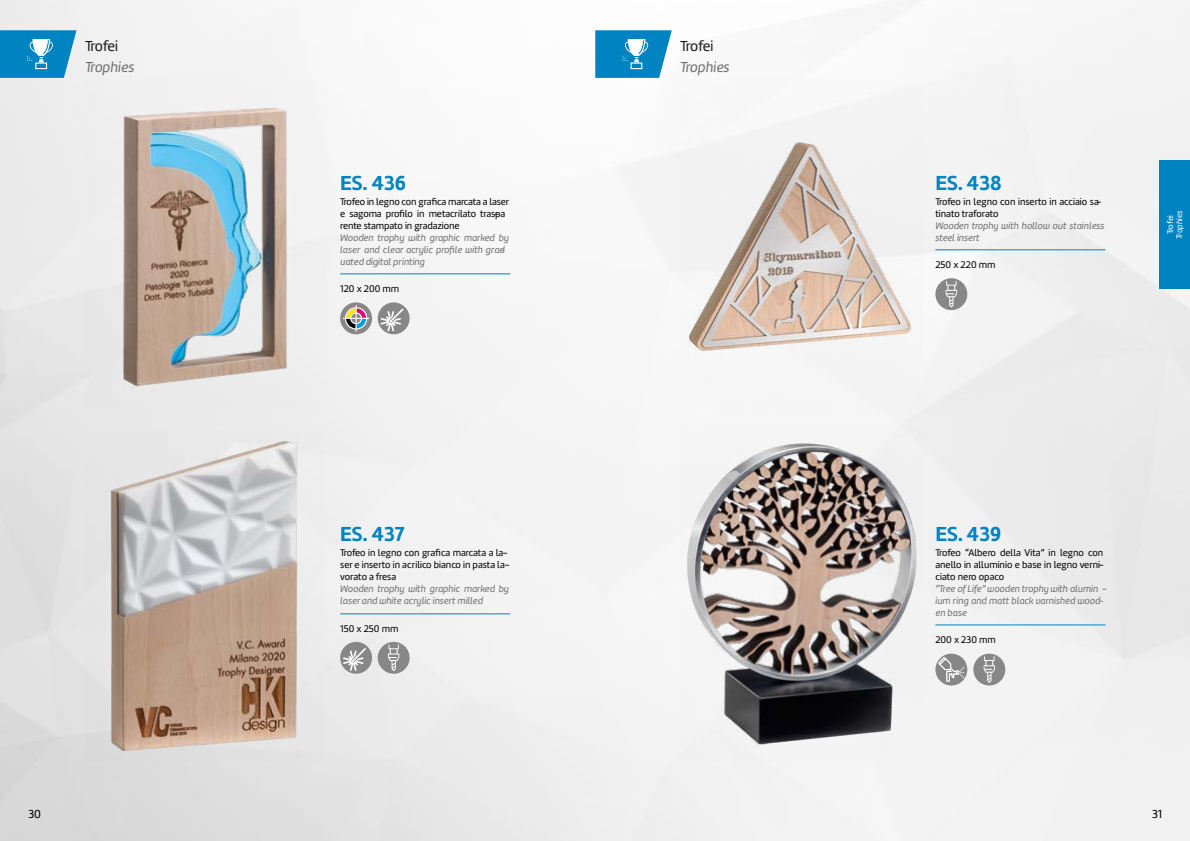
<style>
.page{position:relative;width:1190px;height:841px;background:#fff}
.page>*{position:absolute;margin:0;border:0;box-sizing:border-box;transform-origin:0 0}
.t1{font:21px "Marine UP Bold";color:#0084c1}
.t2{font:15px "Marine Regular Oblicua";color:#706f6f}
.t3{font:15px "Marine UP Regular";letter-spacing:-.04em;color:#1b1b1a}
.t4{font:12px "Marine UP Regular";color:#000}
.t5{font:10px/12px "Marine UP Regular";color:#000}
.t6{font:10px/12px "Marine Regular Oblicua";color:#706f6f}
.t7{font:8.5px "Marine Regular Oblicua";letter-spacing:.01em;color:#fff}
.t8{font:8.5px "Marine UP Regular";letter-spacing:-.015em;color:#fff}
</style>
<div class="page">
<img style="left:0;top:0;width:1190px;height:841px">
<img style="left:85px;top:79px;width:241px;height:331px">
<img style="left:85px;top:430px;width:241px;height:332px">
<img style="left:680px;top:78px;width:241px;height:332px">
<img style="left:680px;top:430px;width:241px;height:332px">
<svg style="left:595px;top:30px;width:77px;height:48px;background:#2d99cb"></svg>
<svg style="left:0;top:30px;width:77px;height:48px;background:#2b98ca"></svg>
<div style="left:1159px;top:160px;width:31px;height:128px;background:#0084c1"></div>
<hr style="left:935px;top:249px;width:63px;height:1px;background:#0084c1">
<hr style="left:998px;top:249px;width:108px;height:1px;background:#0084c1">
<hr style="left:340px;top:613px;width:77px;height:1px;background:#0084c1">
<hr style="left:417px;top:613px;width:93px;height:1px;background:#0084c1">
<hr style="left:340px;top:273px;width:63px;height:1px;background:#0084c1">
<hr style="left:403px;top:273px;width:107px;height:1px;background:#0084c1">
<svg style="left:340px;top:302px;width:32px;height:32px"></svg>
<svg style="left:343px;top:305px;width:26px;height:27px"></svg>
<div style="left:378px;top:302px;width:32px;height:32px;background:#878787;border-radius:50%"></div>
<svg style="left:381px;top:308px;width:23px;height:24px"></svg>
<div style="left:340px;top:642px;width:32px;height:32px;background:#878787;border-radius:50%"></div>
<svg style="left:343px;top:648px;width:23px;height:23px"></svg>
<div style="left:378px;top:642px;width:32px;height:32px;background:#878787;border-radius:50%"></div>
<svg style="left:388px;top:645px;width:11px;height:26px"></svg>
<div style="left:935px;top:278px;width:32px;height:32px;background:#878787;border-radius:50%"></div>
<svg style="left:946px;top:281px;width:11px;height:26px"></svg>
<hr style="left:935px;top:624px;width:77px;height:1px;background:#0084c1">
<hr style="left:1012px;top:624px;width:94px;height:1px;background:#0084c1">
<div style="left:973px;top:654px;width:32px;height:32px;background:#878787;border-radius:50%"></div>
<svg style="left:984px;top:656px;width:11px;height:27px"></svg>
<svg style="left:935px;top:654px;width:32px;height:32px"></svg>
<h2 class="t3" style="left:85px;top:36px;width:35px">Trofei</h2>
<h2 class="t2" style="left:85px;top:57px;width:51px">Trophies</h2>
<h1 class="t1" style="left:340px;top:169px;width:67px">ES. 436</h1>
<p class="t5" style="left:340px;top:195px;width:171px">Trofeo in legno con grafica marcata a laser e sagoma profilo in metacrilato tras-pa rente stampato in gradazione</p>
<p class="t6" style="left:340px;top:231px;width:170px">Wooden trophy with graphic marked by laser and clear acrylic profile with grad&shy;uated digital printing</p>
<p class="t5" style="left:340px;top:282px;width:61px">120 x 200 mm</p>
<h1 class="t1" style="left:340px;top:520px;width:66px">ES. 437</h1>
<p class="t5" style="left:340px;top:547px;width:171px">Trofeo in legno con grafica marcata a la&shy;ser e inserto in acrilico bianco in pasta la&shy;vorato a fresa</p>
<p class="t6" style="left:340px;top:583px;width:170px">Wooden trophy with graphic marked by laser and white acrylic insert milled</p>
<p class="t5" style="left:340px;top:622px;width:60px">150 x 250 mm</p>
<h2 class="t3" style="left:680px;top:36px;width:35px">Trofei</h2>
<h2 class="t2" style="left:680px;top:57px;width:51px">Trophies</h2>
<h1 class="t1" style="left:935px;top:169px;width:68px">ES. 438</h1>
<p class="t5" style="left:935px;top:195px;width:168px">Trofeo in legno con inserto in acciaio sa&shy;tinato traforato</p>
<p class="t6" style="left:935px;top:219px;width:171px">Wooden trophy with hollow out stainless steel insert</p>
<p class="t5" style="left:935px;top:258px;width:62px">250 x 220 mm</p>
<p class="t8" style="left:1165px;top:234px;width:21px;rotate:-90deg">Trofei</p>
<p class="t7" style="left:1174px;top:239px;width:30px;rotate:-90deg">Trophies</p>
<h1 class="t1" style="left:935px;top:520px;width:67px">ES. 439</h1>
<p class="t5" style="left:935px;top:547px;width:170px;text-align:justify">Trofeo “Albero della Vita” in legno con anello in alluminio e base in legno verni&shy;ciato nero opaco</p>
<p class="t6" style="left:935px;top:583px;width:173px">“Tree of Life”wooden trophy with alumin - ium ring and matt black varnished wood&shy;en base</p>
<p class="t5" style="left:935px;top:633px;width:62px">200 x 230 mm</p>
<p class="t4" style="left:28px;top:807px;width:14px">30</p>
<p class="t4" style="left:1152px;top:807px;width:12px">31</p>
</div>
